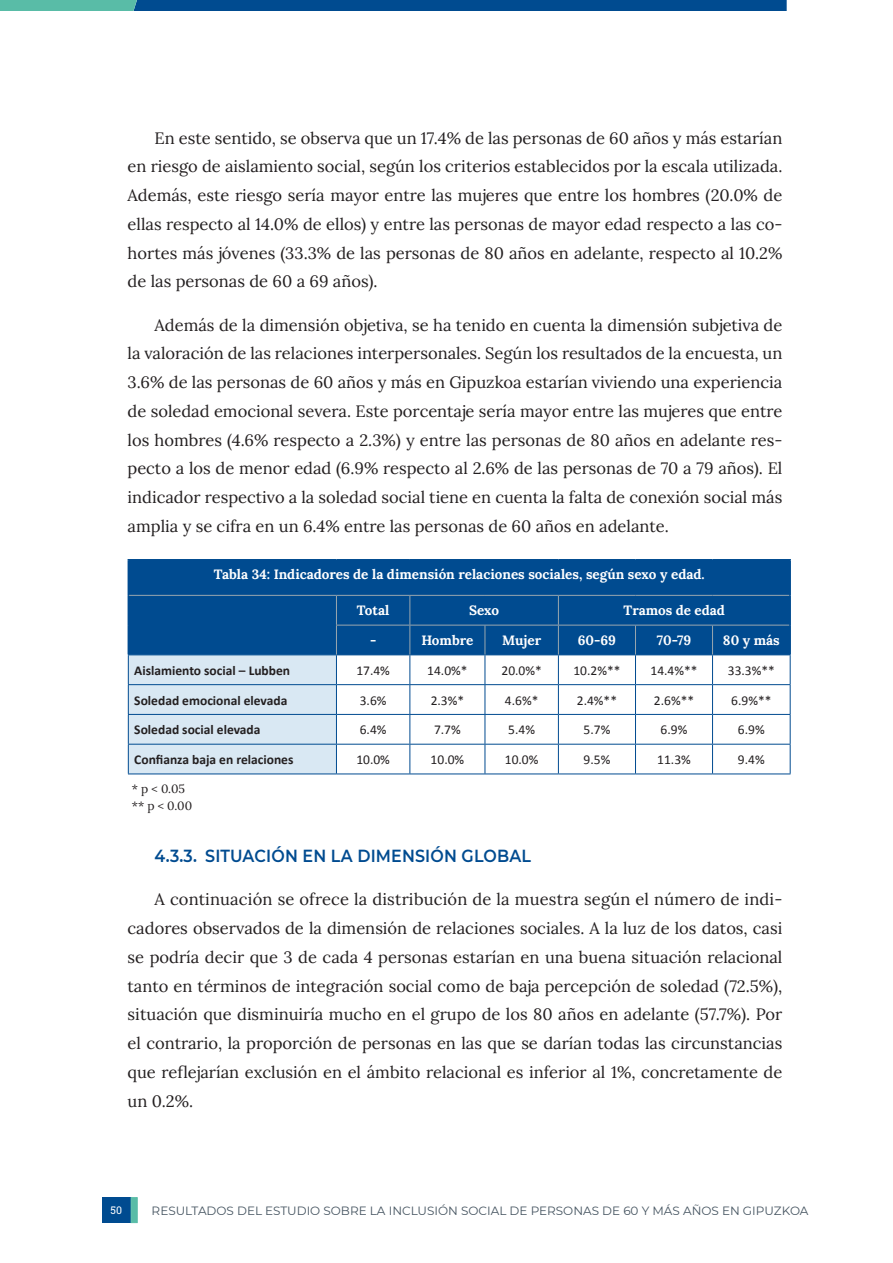
<style>
.page{position:relative;width:893px;height:1263px;background:#fff}
.page>*{position:absolute;margin:0;border:0;box-sizing:border-box;transform-origin:0 0}
.t1{font:600 17.55px "Montserrat";letter-spacing:.01em;color:#004b90;scale:.91 1}
.t2{font:16.5px/28.8px "Lora";color:#231f20;text-align:justify}
.t3{font:13.5px "Calibri";color:#231f20}
.t4{font:13.5px "Lora";color:#fff}
.t5{font:700 13.5px "Calibri";color:#231f20}
.t6{font:12px "Montserrat";color:#455460}
.t7{font:12px/16.5px "Lora";color:#231f20}
.t8{font:10.5px "Roboto Slab";color:#fff}
</style>
<div class="page">
<div style="left:102px;top:1197px;width:29px;height:26px;background:#004b90"></div>
<svg style="left:0;top:0;width:787px;height:11px;background:#0f5e94"></svg>
<div style="left:131px;top:1197px;width:7px;height:26px;background:#59bca7;border:1px solid #59bca7"></div>
<div style="left:129px;top:560px;width:660px;height:94px;background:#004b90"></div>
<hr style="left:129px;top:595px;width:207px;height:1px;background:#9aa7af">
<hr style="left:336px;top:595px;width:74px;height:1px;background:#9aa7af">
<hr style="left:410px;top:595px;width:75px;height:1px;background:#9aa7af">
<hr style="left:485px;top:595px;width:73px;height:1px;background:#9aa7af">
<hr style="left:558px;top:595px;width:77px;height:1px;background:#9aa7af">
<hr style="left:635px;top:595px;width:77px;height:1px;background:#9aa7af">
<hr style="left:712px;top:595px;width:77px;height:1px;background:#9aa7af">
<hr style="left:336px;top:654px;width:74px;height:1px;background:#004b90">
<hr style="left:410px;top:654px;width:75px;height:1px;background:#004b90">
<hr style="left:485px;top:654px;width:73px;height:1px;background:#004b90">
<hr style="left:558px;top:654px;width:77px;height:1px;background:#004b90">
<hr style="left:635px;top:654px;width:77px;height:1px;background:#004b90">
<hr style="left:712px;top:654px;width:78px;height:1px;background:#004b90">
<hr style="left:336px;top:684px;width:74px;height:1px;background:#004b90">
<hr style="left:410px;top:684px;width:75px;height:1px;background:#004b90">
<hr style="left:485px;top:684px;width:73px;height:1px;background:#004b90">
<hr style="left:558px;top:684px;width:77px;height:1px;background:#004b90">
<hr style="left:635px;top:684px;width:77px;height:1px;background:#004b90">
<hr style="left:712px;top:684px;width:78px;height:1px;background:#004b90">
<hr style="left:336px;top:714px;width:74px;height:1px;background:#004b90">
<hr style="left:410px;top:714px;width:75px;height:1px;background:#004b90">
<hr style="left:485px;top:714px;width:73px;height:1px;background:#004b90">
<hr style="left:558px;top:714px;width:77px;height:1px;background:#004b90">
<hr style="left:635px;top:714px;width:77px;height:1px;background:#004b90">
<hr style="left:712px;top:714px;width:78px;height:1px;background:#004b90">
<hr style="left:336px;top:744px;width:74px;height:1px;background:#004b90">
<hr style="left:410px;top:744px;width:75px;height:1px;background:#004b90">
<hr style="left:485px;top:744px;width:73px;height:1px;background:#004b90">
<hr style="left:558px;top:744px;width:77px;height:1px;background:#004b90">
<hr style="left:635px;top:744px;width:77px;height:1px;background:#004b90">
<hr style="left:712px;top:744px;width:78px;height:1px;background:#004b90">
<svg style="left:790px;top:655px;width:1px;height:118px"></svg>
<hr style="left:336px;top:773px;width:74px;height:1px;background:#004b90">
<hr style="left:410px;top:773px;width:75px;height:1px;background:#004b90">
<hr style="left:485px;top:773px;width:73px;height:1px;background:#004b90">
<hr style="left:558px;top:773px;width:77px;height:1px;background:#004b90">
<hr style="left:635px;top:773px;width:77px;height:1px;background:#004b90">
<hr style="left:712px;top:773px;width:78px;height:1px;background:#004b90">
<svg style="left:409px;top:596px;width:1px;height:177px"></svg>
<svg style="left:485px;top:626px;width:1px;height:147px"></svg>
<svg style="left:558px;top:596px;width:1px;height:177px"></svg>
<svg style="left:635px;top:626px;width:1px;height:147px"></svg>
<svg style="left:712px;top:626px;width:1px;height:147px"></svg>
<hr style="left:336px;top:625px;width:74px;height:1px;background:#9aa7af">
<hr style="left:410px;top:625px;width:75px;height:1px;background:#9aa7af">
<hr style="left:485px;top:625px;width:73px;height:1px;background:#9aa7af">
<hr style="left:558px;top:625px;width:77px;height:1px;background:#9aa7af">
<hr style="left:635px;top:625px;width:77px;height:1px;background:#9aa7af">
<hr style="left:712px;top:625px;width:77px;height:1px;background:#9aa7af">
<hr style="left:128px;top:559px;width:208px;height:1px;background:#004b90">
<hr style="left:128px;top:560px;width:1px;height:35px;background:#004b90">
<hr style="left:336px;top:559px;width:74px;height:1px;background:#004b90">
<hr style="left:410px;top:559px;width:75px;height:1px;background:#004b90">
<hr style="left:485px;top:559px;width:73px;height:1px;background:#004b90">
<hr style="left:558px;top:559px;width:77px;height:1px;background:#004b90">
<hr style="left:635px;top:559px;width:77px;height:1px;background:#004b90">
<hr style="left:712px;top:559px;width:79px;height:1px;background:#004b90">
<hr style="left:789px;top:560px;width:2px;height:35px;background:#004b90">
<hr style="left:128px;top:595px;width:1px;height:30px;background:#004b90">
<svg style="left:128px;top:596px;width:209px;height:178px;background:#8bafcf"></svg>
<hr style="left:789px;top:595px;width:2px;height:30px;background:#004b90">
<hr style="left:789px;top:625px;width:2px;height:29px;background:#004b90">
<p class="t2" style="left:128px;top:122px;width:656px;text-indent:27px">En este sentido, se observa que un 17.4% de las personas de 60 años y más estarían en riesgo de aislamiento social, según los criterios establecidos por la escala utilizada.<br>Además, este riesgo sería mayor entre las mujeres que entre los hombres (20.0% de ellas respecto al 14.0% de ellos) y entre las personas de mayor edad respecto a las co&shy;hortes más jóvenes (33.3% de las personas de 80 años en adelante, respecto al 10.2% de las personas de 60 a 69 años).</p>
<p class="t2" style="left:128px;top:309px;width:656px;text-indent:27px">Además de la dimensión objetiva, se ha tenido en cuenta la dimensión subjetiva de la valoración de las relaciones interpersonales. Según los resultados de la encuesta, un 3.6% de las personas de 60 años y más en Gipuzkoa estarían viviendo una experiencia de soledad emocional severa. Este porcentaje sería mayor entre las mujeres que entre los hombres (4.6% respecto a 2.3%) y entre las personas de 80 años en adelante res&shy;pecto a los de menor edad (6.9% respecto al 2.6% de las personas de 70 a 79 años). El indicador respectivo a la soledad social tiene en cuenta la falta de conexión social más amplia y se cifra en un 6.4% entre las personas de 60 años en adelante.</p>
<p class="t4" style="left:214px;top:564px;width:492px">Tabla 34: Indicadores de la dimensión relaciones sociales, según sexo y edad.</p>
<p class="t4" style="left:357px;top:600px;width:34px">Total</p>
<p class="t4" style="left:469px;top:600px;width:32px">Sexo</p>
<p class="t4" style="left:624px;top:600px;width:103px">Tramos de edad</p>
<p class="t4" style="left:370px;top:630px;width:8px">-</p>
<p class="t4" style="left:421px;top:630px;width:53px">Hombre</p>
<p class="t4" style="left:502px;top:630px;width:41px">Mujer</p>
<p class="t4" style="left:578px;top:630px;width:40px">60-69</p>
<p class="t4" style="left:657px;top:630px;width:36px">70-79</p>
<p class="t4" style="left:723px;top:630px;width:58px">80 y más</p>
<p class="t5" style="left:134px;top:661px;width:157px">Aislamiento social – Lubben</p>
<p class="t3" style="left:356px;top:662px;width:35px">17.4%</p>
<p class="t3" style="left:427px;top:662px;width:42px">14.0%*</p>
<p class="t3" style="left:501px;top:662px;width:42px">20.0%*</p>
<p class="t3" style="left:573px;top:662px;width:49px">10.2%**</p>
<p class="t3" style="left:650px;top:662px;width:49px">14.4%**</p>
<p class="t3" style="left:728px;top:662px;width:49px">33.3%**</p>
<p class="t5" style="left:134px;top:690px;width:155px">Soledad emocional elevada</p>
<p class="t3" style="left:360px;top:692px;width:28px">3.6%</p>
<p class="t3" style="left:431px;top:692px;width:35px">2.3%*</p>
<p class="t3" style="left:505px;top:692px;width:35px">4.6%*</p>
<p class="t3" style="left:577px;top:692px;width:42px">2.4%**</p>
<p class="t3" style="left:654px;top:692px;width:42px">2.6%**</p>
<p class="t3" style="left:731px;top:692px;width:42px">6.9%**</p>
<p class="t5" style="left:134px;top:720px;width:128px">Soledad social elevada</p>
<p class="t3" style="left:360px;top:721px;width:28px">6.4%</p>
<p class="t3" style="left:434px;top:721px;width:28px">7.7%</p>
<p class="t3" style="left:508px;top:721px;width:28px">5.4%</p>
<p class="t3" style="left:584px;top:721px;width:28px">5.7%</p>
<p class="t3" style="left:661px;top:721px;width:28px">6.9%</p>
<p class="t3" style="left:738px;top:721px;width:28px">6.9%</p>
<p class="t5" style="left:134px;top:750px;width:161px">Confianza baja en relaciones</p>
<p class="t3" style="left:356px;top:751px;width:35px">10.0%</p>
<p class="t3" style="left:431px;top:751px;width:35px">10.0%</p>
<p class="t3" style="left:505px;top:751px;width:35px">10.0%</p>
<p class="t3" style="left:584px;top:751px;width:28px">9.5%</p>
<p class="t3" style="left:657px;top:751px;width:35px">11.3%</p>
<p class="t3" style="left:738px;top:751px;width:28px">9.4%</p>
<p class="t7" style="left:132px;top:780px;width:62px">* p &lt; 0.05 ** p &lt; 0.00</p>
<p class="t1" style="left:155px;top:844px;width:415px">4.3.3. SITUACIÓN EN LA DIMENSIÓN GLOBAL</p>
<p class="t2" style="left:128px;top:884px;width:656px;text-indent:27px">A continuación se ofrece la distribución de la muestra según el número de indi&shy;cadores observados de la dimensión de relaciones sociales. A la luz de los datos, casi se podría decir que 3 de cada 4 personas estarían en una buena situación relacional tanto en términos de integración social como de baja percepción de soledad (72.5%), situación que disminuiría mucho en el grupo de los 80 años en adelante (57.7%). Por el contrario, la proporción de personas en las que se darían todas las circunstancias que reflejarían exclusión en el ámbito relacional es inferior al 1%, concretamente de un 0.2%.</p>
<p class="t8" style="left:110px;top:1203px;width:13px">50</p>
<p class="t6" style="left:152px;top:1202px;width:658px">RESULTADOS DEL ESTUDIO SOBRE LA INCLUSIÓN SOCIAL DE PERSONAS DE 60 Y MÁS AÑOS EN GIPUZKOA</p>
</div>
